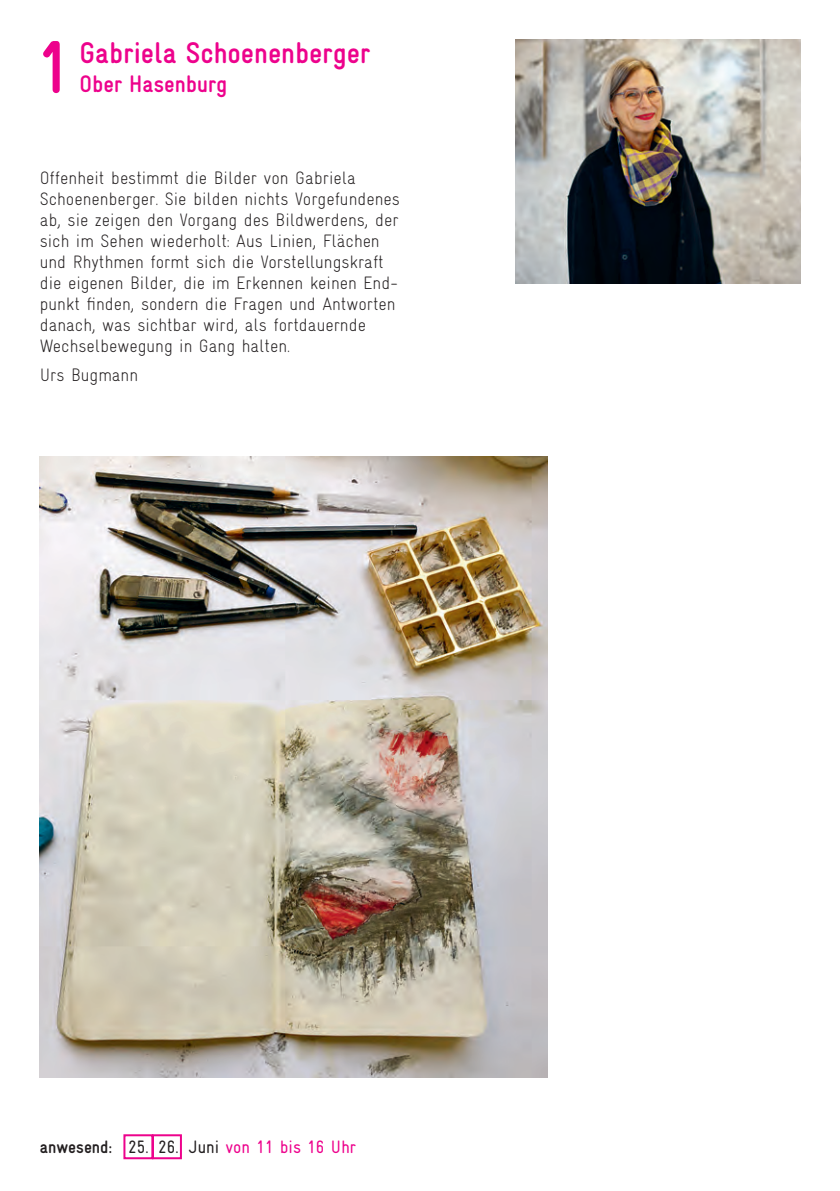
<style>
.page{position:relative;width:840px;height:1191px;background:#fff}
.page>*{position:absolute;margin:0;border:0;box-sizing:border-box;transform-origin:0 0}
.Künstlertext{font:700 74px "Gravur Condensed";color:#ed028c}
.Künstlername{font:700 30px "Gravur Condensed";color:#ed028c}
.Atelieradresse{font:700 24px "Gravur Condensed";color:#ed028c}
.Künstlertext-2{font:300 18px/21px "Gravur Condensed";color:#231f20}
.Künstlertext-3{font:18px "Gravur Condensed";color:#ed028c}
.Künstlertext-4{font:700 18px "Gravur Condensed";color:#231f20}
.Künstlertext-5{font:18px "Gravur Condensed";color:#231f20}
.s1{color:#231f20}
</style>
<div class="page">
<img style="left:515px;top:40px;width:284px;height:243px">
<div style="left:123px;top:1134px;width:30px;height:25px;border:2px solid #ed028c"></div>
<div style="left:152px;top:1134px;width:30px;height:25px;border:2px solid #ed028c"></div>
<img style="left:40px;top:456px;width:507px;height:621px">
<p class="Künstlertext" style="left:36px;top:26px;width:34px">1</p>
<p class="Künstlername" style="left:79px;top:36px;width:292px">Gabriela Schoenenberger</p>
<p class="Atelieradresse" style="left:79px;top:70px;width:149px">Ober Hasenburg</p>
<p class="Künstlertext-2" style="left:40px;top:168px;width:361px">Offenheit bestimmt die Bilder von Gabriela Schoenenberger. Sie bilden nichts Vorgefundenes ab, sie zeigen den Vorgang des Bildwerdens, der sich im Sehen wiederholt: Aus Linien, Flächen und Rhythmen formt sich die Vorstellungskraft die eigenen Bilder, die im Erkennen keinen End&shy;punkt finden, sondern die Fragen und Antworten danach, was sichtbar wird, als fortdauernde Wechselbewegung in Gang halten.</p>
<p class="Künstlertext-2" style="left:40px;top:365px;width:100px">Urs Bugmann</p>
<p class="Künstlertext-4" style="left:40px;top:1137px;width:74px">anwesend:</p>
<p class="Künstlertext-5" style="left:128px;top:1136px;width:22px">25.</p>
<p class="Künstlertext-5" style="left:158px;top:1136px;width:22px">26.</p>
<p class="Künstlertext-3" style="left:189px;top:1136px;width:168px"><span class="s1">Juni</span> von 11 bis 16 Uhr</p>
</div>
